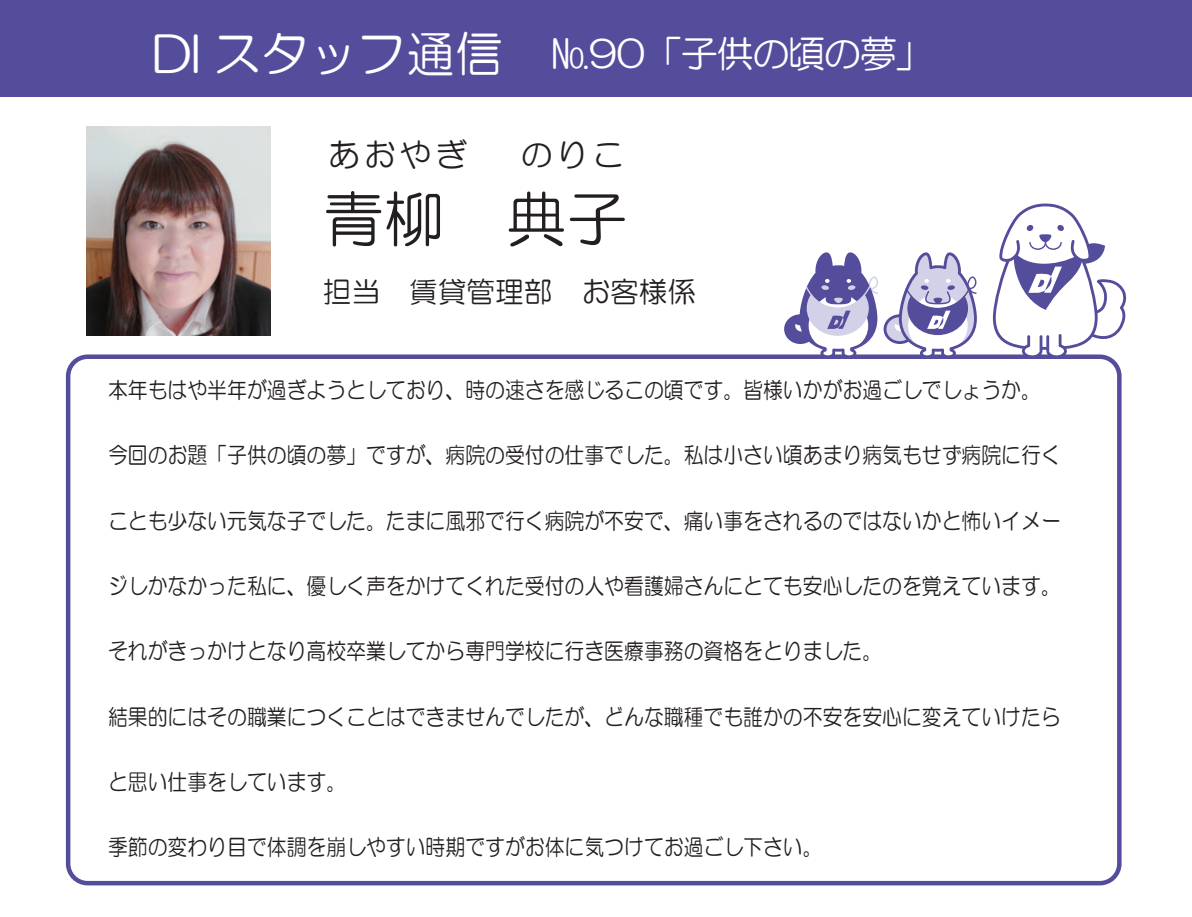
<style>
.page{position:relative;width:1192px;height:917px;background:#fff}
.page>*{position:absolute;margin:0;border:0;box-sizing:border-box;transform-origin:0 0}
.t1{font:60.98px "HG Maru Gothic MPRO";color:#231f20}
.t2{font:37.57px "HG Maru Gothic MPRO";letter-spacing:-.05em;color:#fff}
.t3{font:31.72px "HG Maru Gothic MPRO";letter-spacing:.125em;color:#231f20}
.t4{font:28.8px "HG Maru Gothic MPRO";color:#231f20}
.t5{font:22.5px "HG Maru Gothic MPRO";color:#231f20;scale:.88 1}
.s1{font-size:48.38px}
</style>
<div class="page">
<div style="left:0;top:0;width:1192px;height:97px;background:#544d9c"></div>
<div style="left:66px;top:354px;width:1055px;height:531px;border:4px solid #544d9c;border-radius:20px"></div>
<svg style="left:993px;top:203px;width:134px;height:155px"></svg>
<svg style="left:784px;top:252px;width:193px;height:106px"></svg>
<img style="left:86px;top:126px;width:185px;height:209px">
<h2 class="t2" style="left:152px;top:34px;width:782px"><span class="s1">DI スタッフ通信　</span>№90「子供の頃の夢」</h2>
<h3 class="t3" style="left:328px;top:138px;width:297px">あおやぎ　 のりこ</h3>
<h1 class="t1" style="left:323px;top:188px;width:306px">青柳　典子</h1>
<p class="t4" style="left:323px;top:277px;width:375px">担当　賃貸管理部　お客様係</p>
<p class="t5" style="left:108px;top:379px;width:1061px">本年もはや半年が過ぎようとしており、時の速さを感じるこの頃です。皆様いかがお過ごしでしょうか。</p>
<p class="t5" style="left:108px;top:444px;width:1084px">今回のお題「子供の頃の夢」ですが、病院の受付の仕事でした。私は小さい頃あまり病気もせず病院に行く</p>
<p class="t5" style="left:108px;top:509px;width:1084px">ことも少ない元気な子でした。たまに風邪で行く病院が不安で、痛い事をされるのではないかと怖いイメー</p>
<p class="t5" style="left:108px;top:574px;width:1084px">ジしかなかった私に、優しく声をかけてくれた受付の人や看護婦さんにとても安心したのを覚えています。</p>
<p class="t5" style="left:108px;top:640px;width:881px">それがきっかけとなり高校卒業してから専門学校に行き医療事務の資格をとりました。</p>
<p class="t5" style="left:108px;top:705px;width:1084px">結果的にはその職業につくことはできませんでしたが、どんな職種でも誰かの不安を安心に変えていけたら</p>
<p class="t5" style="left:108px;top:770px;width:272px">と思い仕事をしています。</p>
<p class="t5" style="left:108px;top:835px;width:813px">季節の変わり目で体調を崩しやすい時期ですがお体に気つけてお過ごし下さい。</p>
</div>
